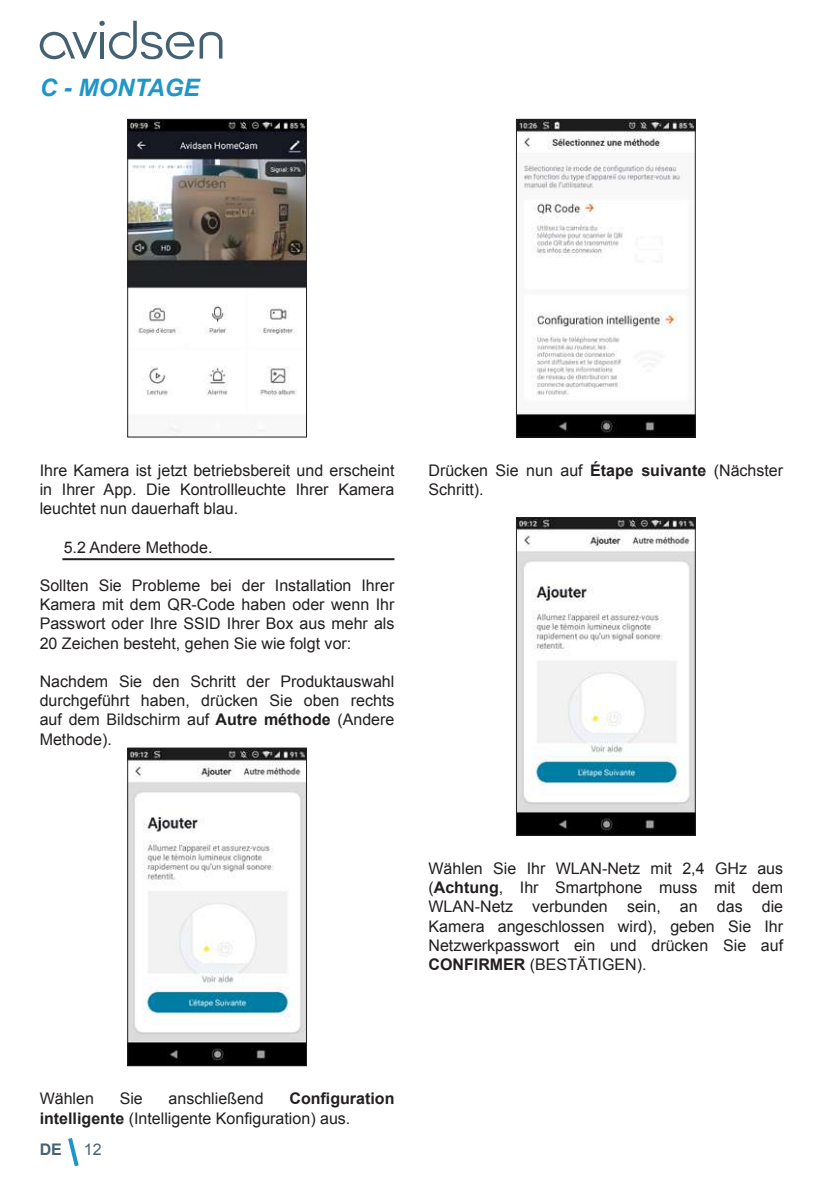
<style>
.page{position:relative;width:840px;height:1191px;background:#fff}
.page>*{position:absolute;margin:0;border:0;box-sizing:border-box;transform-origin:0 0}
.t1{font:italic 700 24px "Arial";color:#1d96c9}
.t2{font:16px/19.2px "Arial";color:#231f20;text-align:justify}
.t3{font:700 16px "Arial";color:#456274}
.t4{font:16px "Arial";color:#456274}
.s1{font-weight:700}
</style>
<div class="page">
<svg style="left:68px;top:1138px;width:11px;height:29px"></svg>
<svg style="left:40px;top:21px;width:182px;height:38px"></svg>
<hr style="left:62px;top:558px;width:332px;height:2px;background:#231f20">
<img style="left:129px;top:121px;width:175px;height:314px">
<div style="left:127px;top:119px;width:179px;height:318px;border:1px solid #231f20"></div>
<img style="left:129px;top:750px;width:175px;height:314px">
<div style="left:127px;top:748px;width:179px;height:318px;border:1px solid #231f20"></div>
<img style="left:518px;top:121px;width:175px;height:314px">
<div style="left:516px;top:119px;width:179px;height:318px;border:1px solid #231f20"></div>
<img style="left:518px;top:519px;width:175px;height:314px">
<div style="left:516px;top:517px;width:179px;height:318px;border:1px solid #231f20"></div>
<h1 class="t1" style="left:40px;top:72px;width:161px">C - MONTAGE</h1>
<p class="t2" style="left:40px;top:460px;width:356px">Ihre Kamera ist jetzt betriebsbereit und erscheint in Ihrer App. Die Kontrollleuchte Ihrer Kamera leuchtet nun dauerhaft blau.</p>
<p class="t2" style="left:64px;top:537px;width:150px">5.2 Andere Methode.</p>
<p class="t2" style="left:40px;top:576px;width:356px">Sollten Sie Probleme bei der Installation Ihrer Kamera mit dem QR-Code haben oder wenn Ihr Passwort oder Ihre SSID Ihrer Box aus mehr als 20 Zeichen besteht, gehen Sie wie folgt vor:</p>
<p class="t2" style="left:40px;top:672px;width:356px">Nachdem Sie den Schritt der Produktauswahl durchgeführt haben, drücken Sie oben rechts auf dem Bildschirm auf <span class="s1">Autre méthode</span> (Andere Methode).</p>
<p class="t2" style="left:428px;top:460px;width:356px">Drücken Sie nun auf <span class="s1">Étape suivante</span> (Nächster<br>Schritt).</p>
<p class="t2" style="left:428px;top:859px;width:356px">Wählen Sie Ihr WLAN-Netz mit 2,4 GHz aus (<span class="s1">Achtung</span>, Ihr Smartphone muss mit dem WLAN-Netz verbunden sein, an das die Kamera angeschlossen wird), geben Sie Ihr Netzwerkpasswort ein und drücken Sie auf <span class="s1">CONFIRMER</span> (BESTÄTIGEN).</p>
<p class="t2" style="left:40px;top:1089px;width:356px;text-indent:249px"><span class="s1">Configuration intelligente</span> (Intelligente Konfiguration) aus.</p>
<p class="t2" style="left:40px;top:1089px;width:56px">Wählen</p>
<p class="t2" style="left:120px;top:1089px;width:25px">Sie</p>
<p class="t2" style="left:168px;top:1089px;width:97px">anschließend</p>
<p class="t3" style="left:40px;top:1139px;width:24px">DE</p>
<p class="t4" style="left:84px;top:1139px;width:19px">12</p>
</div>
